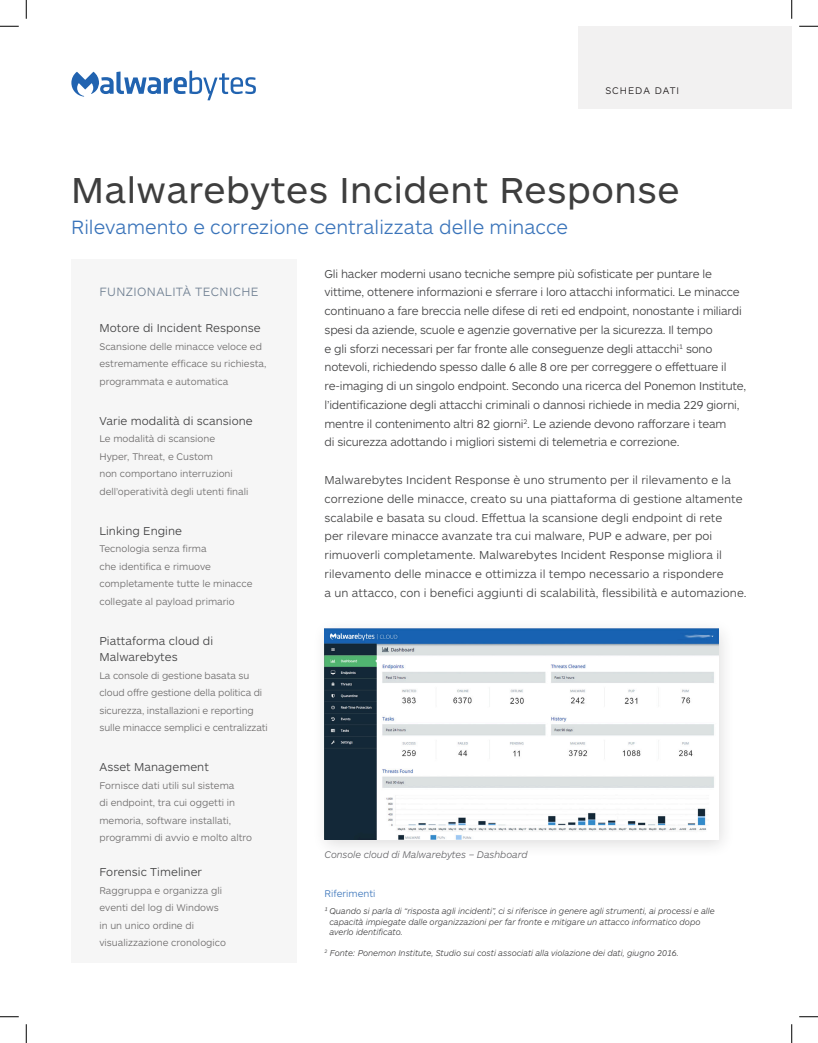
<style>
.page{position:relative;width:818px;height:1043px;background:#fff}
.page>*{position:absolute;margin:0;border:0;box-sizing:border-box;transform-origin:0 0}
.t1{font:37.5px "ARS Maquette Pro";letter-spacing:.015em;color:#3e3e3e}
.t2{font:300 20px "ARS Maquette Pro";color:#3a74ba}
.pullout_section__hea{font:300 12.5px "ARS Maquette Pro";letter-spacing:.03em;color:#718193}
.Body{font:300 11.88px/18.8px "ARS Maquette Pro";letter-spacing:-.015em;color:#3e3e3f}
.Body-2{font:300 11.88px/18.8px "ARS Maquette Pro";letter-spacing:.005em;color:#3e3e3f}
.Body_8pt{font:300 10px/17.5px "ARS Maquette Pro";color:#6a6868}
.Captions_Left_Aligne{font:italic 300 10px "ARS Maquette Pro";letter-spacing:-.01em;color:#636366}
.References{font:300 10px "ARS Maquette Pro";color:#3a74ba}
.article_type{font:300 10px "ARS Maquette Pro";letter-spacing:.1em;color:#231f20}
.References_Footnote{font:italic 300 8.75px/10.5px "ARS Maquette Pro";letter-spacing:-.01em;color:#3e3e3f}
</style>
<div class="page">
<div style="left:578px;top:26px;width:213px;height:83px;background:#f2f1f1"></div>
<div style="left:71px;top:259px;width:225px;height:703px;background:#f6f6f6"></div>
<div style="left:311px;top:617px;width:424px;height:241px;background:#231f20;opacity:.15"></div>
<img style="left:324px;top:628px;width:394px;height:211px">
<svg style="left:71px;top:70px;width:185px;height:30px"></svg>
<svg style="left:0;top:25px;width:19px;height:2px"></svg>
<svg style="left:799px;top:25px;width:19px;height:2px"></svg>
<svg style="left:0;top:1016px;width:19px;height:1px"></svg>
<svg style="left:799px;top:1016px;width:19px;height:1px"></svg>
<svg style="left:25px;top:0;width:2px;height:19px"></svg>
<svg style="left:25px;top:1024px;width:2px;height:18px"></svg>
<svg style="left:791px;top:0;width:1px;height:19px"></svg>
<svg style="left:791px;top:1024px;width:1px;height:18px"></svg>
<p class="article_type" style="left:605px;top:84px;width:75px">SCHEDA DATI</p>
<p class="t1" style="left:71px;top:165px;width:609px">Malwarebytes Incident Response</p>
<p class="t2" style="left:71px;top:214px;width:498px">Rilevamento e correzione centralizzata delle minacce</p>
<p class="Body" style="left:324px;top:263px;width:423px">Gli hacker moderni usano tecniche sempre più sofisticate per puntare le vittime, ottenere informazioni e sferrare i loro attacchi informatici. Le minacce continuano a fare breccia nelle difese di reti ed endpoint, nonostante i miliardi spesi da aziende, scuole e agenzie governative per la sicurezza. Il tempo<br>e gli sforzi necessari per far fronte alle conseguenze degli attacchi<sup>1</sup> sono notevoli, richiedendo spesso dalle 6 alle 8 ore per correggere o effettuare il re-imaging di un singolo endpoint. Secondo una ricerca del Ponemon Institute, l’identificazione degli attacchi criminali o dannosi richiede in media 229 giorni, mentre il contenimento altri 82 giorni<sup>2</sup>. Le aziende devono rafforzare i team<br>di sicurezza adottando i migliori sistemi di telemetria e correzione.</p>
<p class="Body-2" style="left:324px;top:470px;width:423px">Malwarebytes Incident Response è uno strumento per il rilevamento e la correzione delle minacce, creato su una piattaforma di gestione altamente scalabile e basata su cloud. Effettua la scansione degli endpoint di rete<br>per rilevare minacce avanzate tra cui malware, PUP e adware, per poi rimuoverli completamente. Malwarebytes Incident Response migliora il rilevamento delle minacce e ottimizza il tempo necessario a rispondere<br>a un attacco, con i benefici aggiunti di scalabilità, flessibilità e automazione.</p>
<p class="pullout_section__hea" style="left:99px;top:283px;width:160px">FUNZIONALITÀ TECNICHE</p>
<p class="Body-2" style="left:99px;top:318px;width:163px">Motore di Incident Response</p>
<p class="Body_8pt" style="left:99px;top:337px;width:168px">Scansione delle minacce veloce ed estremamente efficace su richiesta, programmata e automatica</p>
<p class="Body-2" style="left:99px;top:410px;width:155px">Varie modalità di scansione</p>
<p class="Body_8pt" style="left:99px;top:429px;width:150px">Le modalità di scansione<br>Hyper, Threat, e Custom<br>non comportano interruzioni dell’operatività degli utenti finali</p>
<p class="Body-2" style="left:99px;top:520px;width:84px">Linking Engine</p>
<p class="Body_8pt" style="left:99px;top:539px;width:155px">Tecnologia senza firma<br>che identifica e rimuove completamente tutte le minacce collegate al payload primario</p>
<p class="Body-2" style="left:99px;top:632px;width:115px;line-height:16.2px">Piattaforma cloud di<br>Malwarebytes</p>
<p class="Body_8pt" style="left:99px;top:666px;width:170px">La console di gestione basata su cloud offre gestione della politica di sicurezza, installazioni e reporting sulle minacce semplici e centralizzati</p>
<p class="Body-2" style="left:99px;top:757px;width:111px">Asset Management</p>
<p class="Body_8pt" style="left:99px;top:776px;width:154px">Fornisce dati utili sul sistema<br>di endpoint, tra cui oggetti in memoria, software installati, programmi di avvio e molto altro</p>
<p class="Body-2" style="left:99px;top:862px;width:104px">Forensic Timeliner</p>
<p class="Body_8pt" style="left:99px;top:881px;width:128px">Raggruppa e organizza gli eventi del log di Windows in un unico ordine di visualizzazione cronologico</p>
<p class="References" style="left:324px;top:886px;width:52px">Riferimenti</p>
<p class="Captions_Left_Aligne" style="left:324px;top:848px;width:204px">Console cloud di Malwarebytes – Dashboard</p>
<p class="References_Footnote" style="left:329px;top:905px;width:387px;text-indent:-5px">¹ Quando si parla di “risposta agli incidenti”, ci si riferisce in genere agli strumenti, ai processi e alle capacità impiegate dalle organizzazioni per far fronte e mitigare un attacco informatico dopo averlo identificato.</p>
<p class="References_Footnote" style="left:324px;top:947px;width:356px"><sup>2</sup> Fonte: Ponemon Institute, Studio sui costi associati alla violazione dei dati, giugno 2016.</p>
</div>
